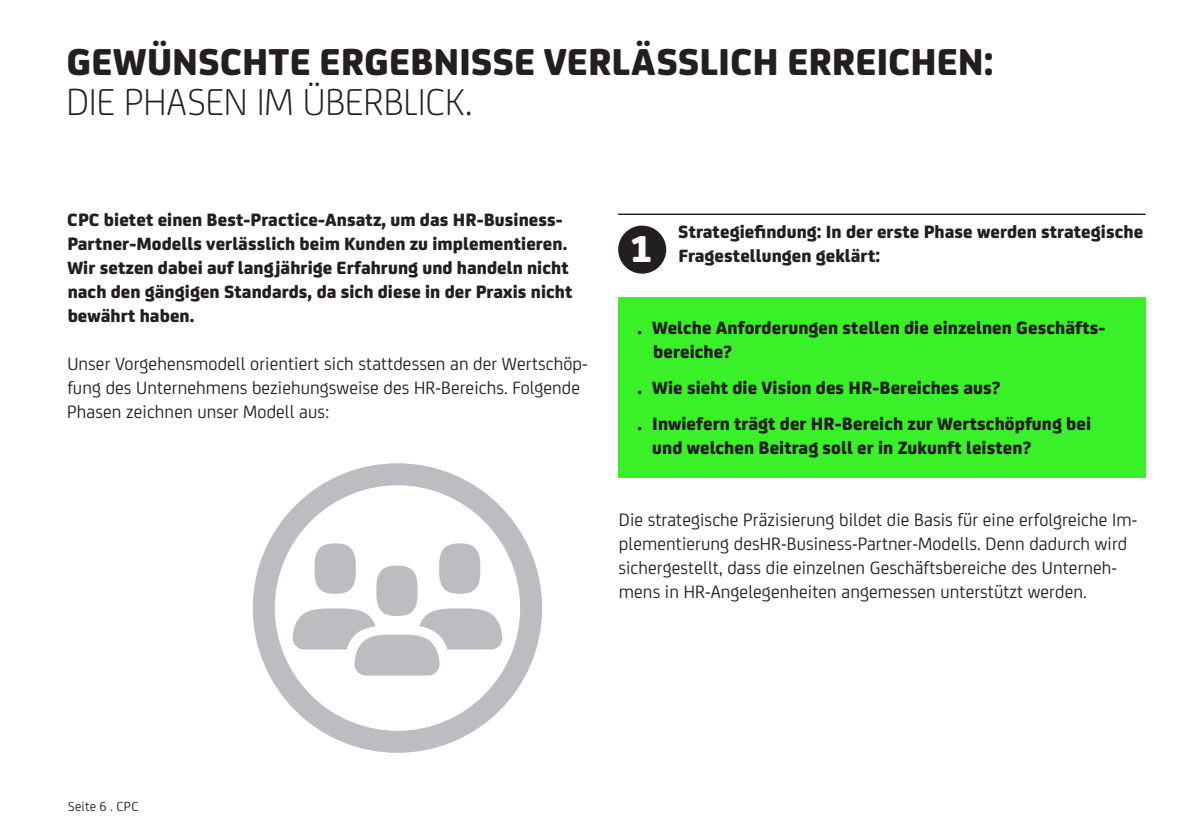
<style>
.page{position:relative;width:1191px;height:840px;background:#fff}
.page>*{position:absolute;margin:0;border:0;box-sizing:border-box;transform-origin:0 0}
.t1{font:800 40px "FS Joey";color:#231f20}
.t2{font:300 40px "FS Joey";color:#231f20}
.t3{font:800 40px "FS Joey";color:#fff}
.t4{font:800 19px/24px "FS Joey";letter-spacing:.005em;color:#231f20}
.t5{font:19px/24px "FS Joey";letter-spacing:.005em;color:#231f20}
.t6{font:14px "FS Joey";letter-spacing:.025em;color:#231f20}
</style>
<div class="page">
<div style="left:618px;top:297px;width:527px;height:180px;background:#3af129"></div>
<div style="left:618px;top:225px;width:48px;height:48px;background:#231f20;border-radius:50%"></div>
<hr style="left:618px;top:213px;width:527px;height:2px;background:#231f20">
<div style="left:253px;top:463px;width:289px;height:289px;border:22px solid #bcbdc0;border-radius:50%"></div>
<svg style="left:292px;top:543px;width:210px;height:132px"></svg>
<h1 class="t1" style="left:67px;top:31px;width:928px">GEWÜNSCHTE ERGEBNISSE VERLÄSSLICH ERREICHEN:</h1>
<h1 class="t2" style="left:67px;top:74px;width:407px">DIE PHASEN IM ÜBERBLICK.</h1>
<p class="t4" style="left:67px;top:206px;width:506px">CPC bietet einen Best-Practice-Ansatz, um das HR-Business-Partner-Modells verlässlich beim Kunden zu implementieren.<br>Wir setzen dabei auf langjährige Erfahrung und handeln nicht nach den gängigen Standards, da sich diese in der Praxis nicht bewährt haben.</p>
<p class="t5" style="left:67px;top:350px;width:522px">Unser Vorgehensmodell orientiert sich stattdessen an der Wertschöp&shy;fung des Unternehmens beziehungsweise des HR-Bereichs. Folgende<br>Phasen zeichnen unser Modell aus:</p>
<h1 class="t3" style="left:629px;top:217px;width:25px">1</h1>
<p class="t4" style="left:678px;top:218px;width:466px">Strategiefindung: In der erste Phase werden strategische<br>Fragestellungen geklärt:</p>
<p class="t4" style="left:653px;top:314px;width:454px;text-indent:-16px">. Welche Anforderungen stellen die einzelnen Geschäfts&shy;bereiche?</p>
<p class="t4" style="left:637px;top:368px;width:455px;line-height:36px">. Wie sieht die Vision des HR-Bereiches aus?<br>. Inwiefern trägt der HR-Bereich zur Wertschöpfung bei</p>
<p class="t4" style="left:652px;top:434px;width:381px">und welchen Beitrag soll er in Zukunft leisten?</p>
<p class="t5" style="left:618px;top:506px;width:520px">Die strategische Präzisierung bildet die Basis für eine erfolgreiche Im&shy;plementierung desHR-Business-Partner-Modells. Denn dadurch wird sichergestellt, dass die einzelnen Geschäftsbereiche des Unterneh&shy;mens in HR-Angelegenheiten angemessen unterstützt werden.</p>
<p class="t6" style="left:68px;top:796px;width:72px">Seite 6 . CPC</p>
</div>
